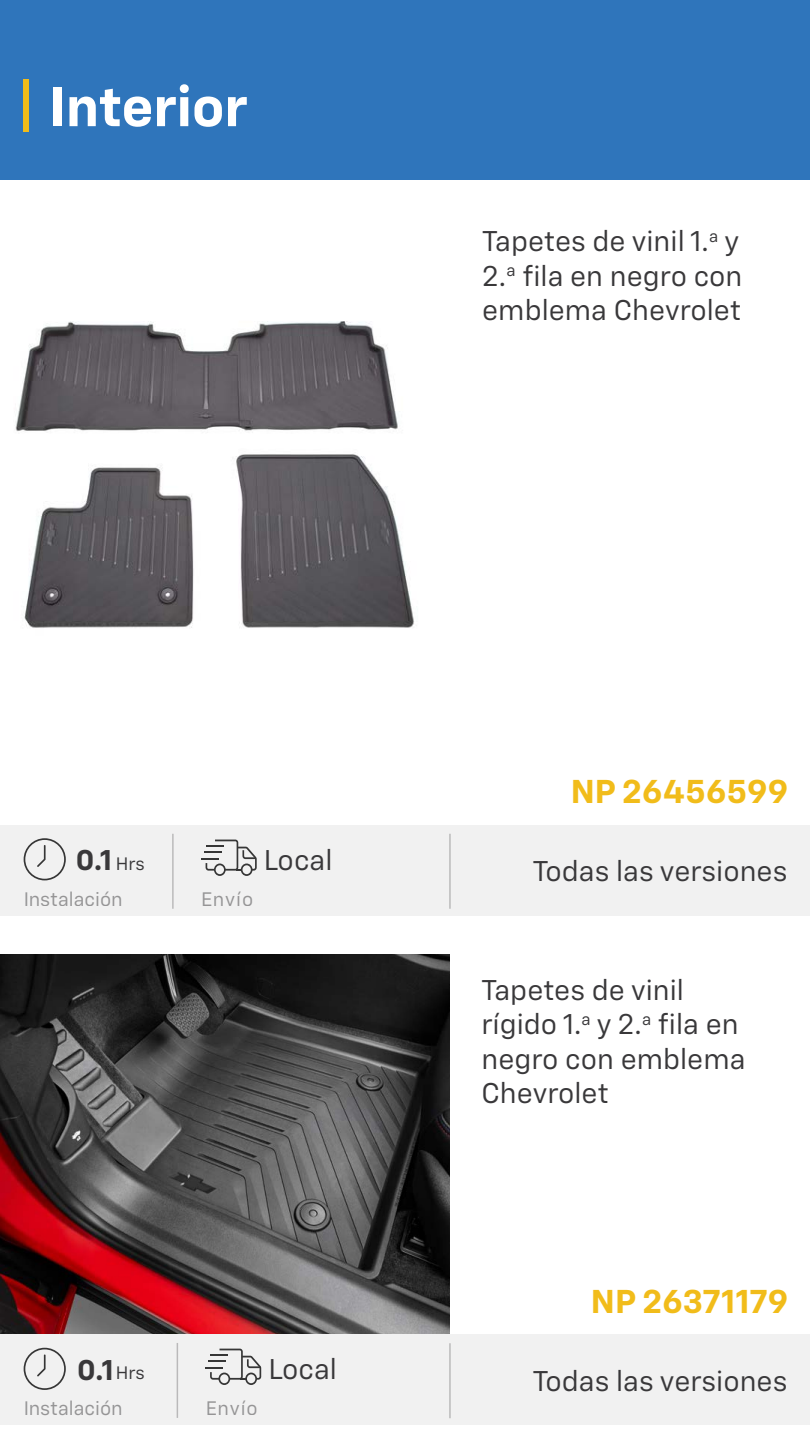
<style>
.page{position:relative;width:810px;height:1440px;background:#fff}
.page>*{position:absolute;margin:0;border:0;box-sizing:border-box;transform-origin:0 0}
.t1{font:700 55.5px "Chevy Sans";color:#fff}
.t2{font:700 33px "Chevy Sans";color:#f1bc1a}
.t3{font:28.5px/34.2px "Chevy Sans";color:#39383a;text-align:justify}
.t4{font:700 28.5px "Chevy Sans";color:#39383a}
.t5{font:19.5px "Chevy Sans";color:#39383a}
.s1{font-weight:400;font-size:18px}
</style>
<div class="page">
<div style="left:0;top:0;width:810px;height:180px;background:#2f75bb"></div>
<img style="left:15px;top:321px;width:399px;height:307px">
<div style="left:0;top:825px;width:810px;height:91px;background:#f1f1f1"></div>
<svg style="left:24px;top:838px;width:42px;height:42px"></svg>
<hr style="left:172px;top:834px;width:2px;height:75px;background:#39383a">
<hr style="left:449px;top:834px;width:2px;height:75px;background:#39383a">
<svg style="left:201px;top:840px;width:56px;height:36px"></svg>
<img style="left:0;top:954px;width:450px;height:381px">
<div style="left:0;top:1335px;width:810px;height:90px;background:#f1f1f1"></div>
<svg style="left:24px;top:1348px;width:42px;height:42px"></svg>
<hr style="left:449px;top:1343px;width:2px;height:75px;background:#39383a">
<svg style="left:206px;top:1349px;width:55px;height:36px"></svg>
<hr style="left:177px;top:1343px;width:1px;height:75px;background:#39383a">
<div style="left:23px;top:79px;width:6px;height:53px;background:#f1bc1a"></div>
<h1 class="t1" style="left:49px;top:72px;width:200px">Interior</h1>
<p class="t3" style="left:482px;top:224px;width:262px">Tapetes de vinil 1.<sup>a</sup> y 2.<sup>a</sup> fila en negro con emblema Chevrolet</p>
<p class="t2" style="left:571px;top:771px;width:219px">NP 26456599</p>
<p class="t4" style="left:76px;top:842px;width:71px">0.1 <span class="s1">Hrs</span></p>
<p class="t3" style="left:264px;top:842px;width:70px">Local</p>
<p class="t3" style="left:533px;top:854px;width:256px">Todas las versiones</p>
<p class="t5" style="left:23px;top:887px;width:101px">Instalación</p>
<p class="t5" style="left:201px;top:887px;width:54px">Envío</p>
<p class="t3" style="left:482px;top:973px;width:266px;text-align:left">Tapetes de vinil rígido 1.<sup>a</sup> y 2.<sup>a</sup> fila en negro con emblema<br>Chevrolet</p>
<p class="t2" style="left:591px;top:1280px;width:199px">NP 26371179</p>
<p class="t4" style="left:77px;top:1352px;width:69px">0.1<span class="s1">Hrs</span></p>
<p class="t3" style="left:268px;top:1352px;width:70px">Local</p>
<p class="t3" style="left:533px;top:1363px;width:256px">Todas las versiones</p>
<p class="t5" style="left:23px;top:1396px;width:101px">Instalación</p>
<p class="t5" style="left:206px;top:1396px;width:54px">Envío</p>
</div>
